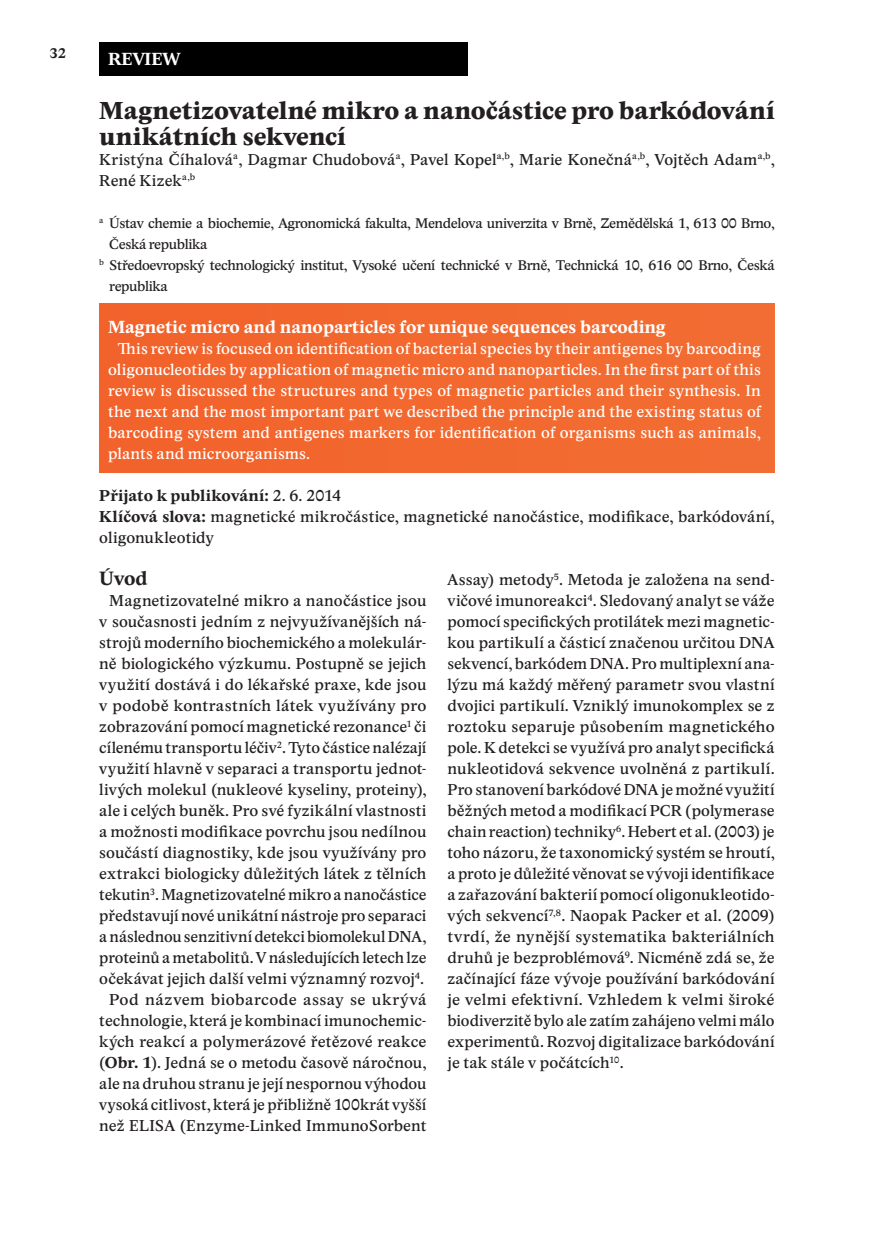
<style>
.page{position:relative;width:874px;height:1241px;background:#fff}
.page>*{position:absolute;margin:0;border:0;box-sizing:border-box;transform-origin:0 0}
.t1{font:700 24.5px/26.2px "Academica Medium Pro";color:#231f20}
.t2{font:700 19.25px "Academica Text Pro";color:#231f20}
.t3{font:700 17.5px "Academica Text Pro";color:#fff}
.t4{font:15.75px/21px "Academica Text Pro";letter-spacing:.005em;color:#231f20}
.t5{font:15.75px/21px "Academica Text Pro";letter-spacing:.015em;color:#fff;text-align:justify}
.t6{font:14px "Academica Text Pro";letter-spacing:-.025em;color:#231f20}
.t7{font:700 14px "Academica Text Pro";color:#231f20}
.s1{font-weight:700}
</style>
<div class="page">
<div style="left:99px;top:304px;width:675px;height:168px;background:#f2682f"></div>
<div style="left:99px;top:42px;width:368px;height:33px;background:#000"></div>
<p class="t7" style="left:50px;top:44px;width:18px">32</p>
<p class="t3" style="left:108px;top:47px;width:73px">REVIEW</p>
<h1 class="t1" style="left:99px;top:97px;width:676px">Magnetizovatelné mikro a nanočástice pro barkódování unikátních sekvencí</h1>
<p class="t4" style="left:99px;top:149px;width:676px">Kristýna Číhalová<sup>a</sup>, Dagmar Chudobová<sup>a</sup>, Pavel Kopel<sup>a,b</sup>, Marie Konečná<sup>a,b</sup>, Vojtěch Adam<sup>a,b</sup>,<br>René Kizek<sup>a,b</sup></p>
<p class="t6" style="left:99px;top:215px;width:676px"><sup>a</sup> Ústav chemie a biochemie, Agronomická fakulta, Mendelova univerzita v Brně, Zemědělská 1, 613 00 Brno,</p>
<p class="t6" style="left:109px;top:236px;width:99px">Česká republika</p>
<p class="t6" style="left:99px;top:257px;width:676px"><sup>b</sup> Středoevropský technologický institut, Vysoké učení technické v Brně, Technická 10, 616 00 Brno, Česká</p>
<p class="t6" style="left:109px;top:278px;width:60px">republika</p>
<p class="t3" style="left:108px;top:315px;width:559px">Magnetic micro and nanoparticles for unique sequences barcoding</p>
<p class="t5" style="left:108px;top:338px;width:654px;text-indent:10px">This review is focused on identification of bacterial species by their antigenes by barcoding oligonucleotides by application of magnetic micro and nanoparticles. In the first part of this review is discussed the structures and types of magnetic particles and their synthesis. In the next and the most important part we described the principle and the existing status of barcoding system and antigenes markers for identification of organisms such as animals, plants and microorganisms.</p>
<p class="t4" style="left:99px;top:485px;width:676px"><span class="s1">Přijato k publikování:</span> 2. 6. 2014<br><span class="s1">Klíčová slova:</span> magnetické mikročástice, magnetické nanočástice, modifikace, barkódování, oligonukleotidy</p>
<p class="t2" style="left:99px;top:565px;width:50px">Úvod</p>
<p class="t4" style="left:99px;top:590px;width:328px;text-align:right">Magnetizovatelné mikro a nanočástice jsou v současnosti jedním z nejvyužívanějších ná&shy;strojů moderního biochemického a molekulár&shy;ně biologického výzkumu. Postupně se jejich využití dostává i do lékařské praxe, kde jsou v podobě kontrastních látek využívány pro zobrazování pomocí magnetické rezonance<sup>1</sup> či cílenému transportu léčiv<sup>2</sup>. Tyto částice nalézají využití hlavně v separaci a transportu jednot&shy;livých molekul (nukleové kyseliny, proteiny), ale i celých buněk. Pro své fyzikální vlastnosti a možnosti modifikace povrchu jsou nedílnou součástí diagnostiky, kde jsou využívány pro extrakci biologicky důležitých látek z tělních tekutin<sup>3</sup>. Magnetizovatelné mikro a nanočástice představují nové unikátní nástroje pro separaci a následnou senzitivní detekci biomolekul DNA, proteinů a metabolitů. V následujících letech lze očekávat jejich další velmi významný rozvoj<sup>4</sup>.<br>Pod názvem biobarcode assay se ukrývá technologie, která je kombinací imunochemic&shy;kých reakcí a polymerázové řetězové reakce (<span class="s1">Obr. 1</span>). Jedná se o metodu časově náročnou, ale na druhou stranu je její nespornou výhodou vysoká citlivost, která je přibližně 100krát vyšší než ELISA (Enzyme-Linked ImmunoSorbent</p>
<p class="t4" style="left:447px;top:569px;width:328px;text-align:justify">Assay) metody<sup>5</sup>. Metoda je založena na send&shy;vičové imunoreakci<sup>4</sup>. Sledovaný analyt se váže pomocí specifických protilátek mezi magnetic&shy;kou partikulí a částicí značenou určitou DNA sekvencí, barkódem DNA. Pro multiplexní ana&shy;lýzu má každý měřený parametr svou vlastní dvojici partikulí. Vzniklý imunokomplex se z roztoku separuje působením magnetického pole. K detekci se využívá pro analyt specifická nukleotidová sekvence uvolněná z partikulí.<br>Pro stanovení barkódové DNA je možné využití běžných metod a modifikací PCR (polymerase chain reaction) techniky<sup>6</sup>. Hebert et al. (2003) je toho názoru, že taxonomický systém se hroutí, a proto je důležité věnovat se vývoji identifikace a zařazování bakterií pomocí oligonukleotido&shy;vých sekvencí<sup>7,8</sup>. Naopak Packer et al. (2009) tvrdí, že nynější systematika bakteriálních druhů je bezproblémová<sup>9</sup>. Nicméně zdá se, že začínající fáze vývoje používání barkódování je velmi efektivní. Vzhledem k velmi široké biodiverzitě bylo ale zatím zahájeno velmi málo experimentů. Rozvoj digitalizace barkódování je tak stále v počátcích<sup>10</sup>.</p>
</div>
